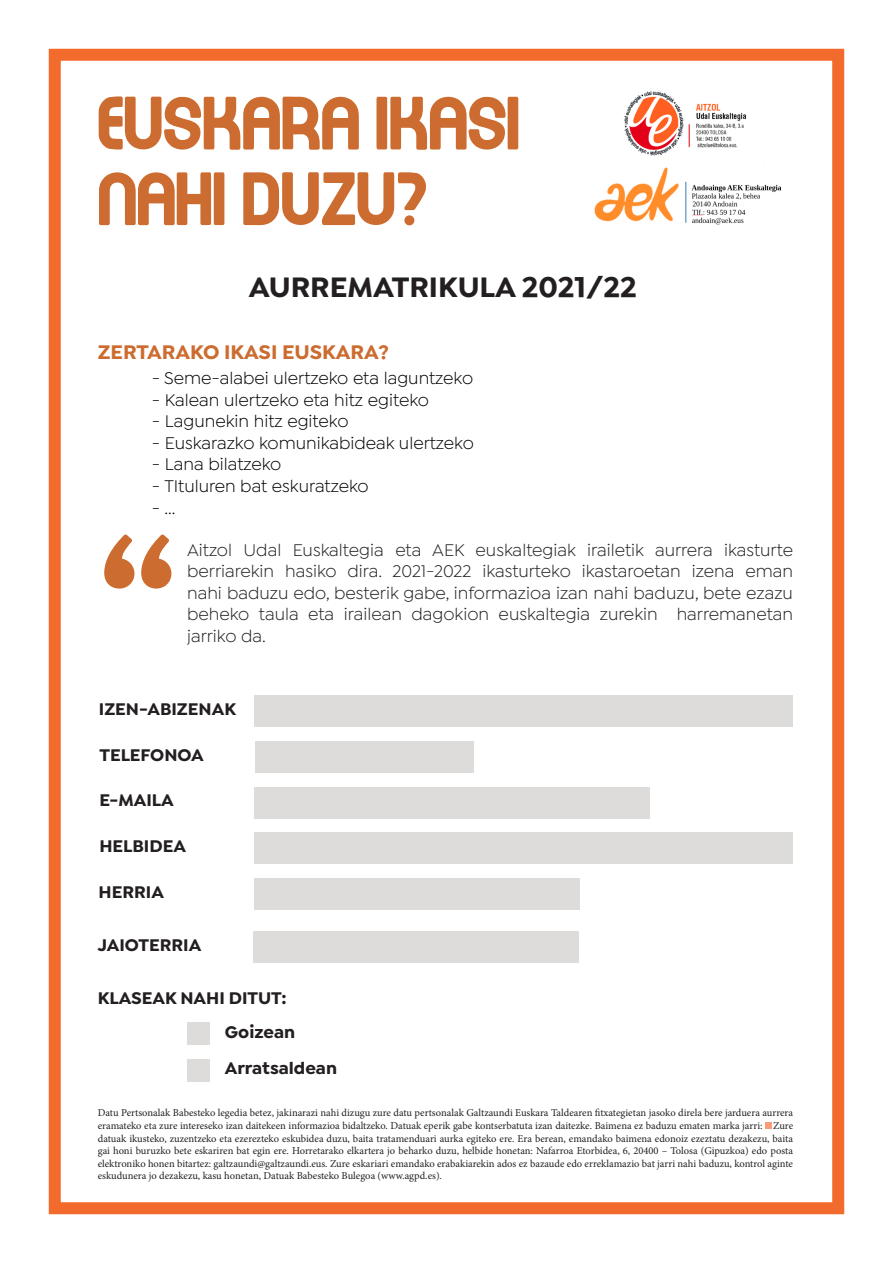
<style>
.page{position:relative;width:893px;height:1263px;background:#fff}
.page>*{position:absolute;margin:0;border:0;box-sizing:border-box;transform-origin:0 0}
.t1{font:700 168px "Isidora Sans";color:#cd6c30}
.t2{font:63px/75.6px "EMEN Lowercase";color:#cd6c30}
.t3{font:700 30px "Isidora Sans";color:#231f20}
.t4{font:700 21px "Isidora Sans";color:#cd6c30}
.t5{font:18px/21.6px "Isidora Sans";color:#231f20;text-align:justify}
.t6{font:18px "Isidora Sans";color:#000}
.t7{font:700 18px "Isidora Sans";color:#231f20}
.t8{font:10.5px/12.6px "Minion Pro";color:#231f20;text-align:justify}
</style>
<div class="page">
<div style="left:49px;top:49px;width:795px;height:1165px;border:12px solid #f26a2c"></div>
<img style="left:623px;top:91px;width:124px;height:65px">
<img style="left:594px;top:167px;width:188px;height:58px">
<div style="left:254px;top:695px;width:539px;height:32px;background:#dddcda"></div>
<div style="left:255px;top:741px;width:219px;height:32px;background:#dddcda"></div>
<div style="left:255px;top:787px;width:395px;height:32px;background:#dddcda"></div>
<div style="left:255px;top:832px;width:538px;height:32px;background:#dddcda"></div>
<div style="left:254px;top:878px;width:325px;height:32px;background:#dddcda"></div>
<div style="left:253px;top:931px;width:326px;height:32px;background:#dddcda"></div>
<div style="left:187px;top:1023px;width:22px;height:22px;background:#dddcda"></div>
<div style="left:187px;top:1059px;width:22px;height:22px;background:#dddcda"></div>
<div style="left:765px;top:1122px;width:7px;height:7px;background:#f79e79"></div>
<p class="t2" style="left:98px;top:85px;width:424px">EUSKARA IKASI<br>NAHI DUZU?</p>
<p class="t3" style="left:249px;top:268px;width:390px">AURREMATRIKULA 2021/22</p>
<p class="t4" style="left:98px;top:339px;width:293px">ZERTARAKO IKASI EUSKARA?</p>
<p class="t6" style="left:152px;top:368px;width:323px">- Seme-alabei ulertzeko eta laguntzeko</p>
<p class="t6" style="left:152px;top:390px;width:279px">- Kalean ulertzeko eta hitz egiteko</p>
<p class="t6" style="left:152px;top:411px;width:198px">- Lagunekin hitz egiteko</p>
<p class="t6" style="left:152px;top:433px;width:324px">- Euskarazko komunikabideak ulertzeko</p>
<p class="t6" style="left:152px;top:455px;width:131px">- Lana bilatzeko</p>
<p class="t6" style="left:152px;top:476px;width:218px">- TItuluren bat eskuratzeko</p>
<p class="t6" style="left:152px;top:498px;width:25px">- ...</p>
<p class="t5" style="left:187px;top:539px;width:607px">Aitzol Udal Euskaltegia eta AEK euskaltegiak irailetik aurrera ikasturte berriarekin hasiko dira. 2021-2022 ikasturteko ikastaroetan izena eman nahi baduzu edo, besterik gabe, informazioa izan nahi baduzu, bete ezazu beheko taula eta irailean dagokion euskaltegia zurekin harremanetan</p>
<p class="t1" style="left:99px;top:491px;width:80px">“</p>
<p class="t5" style="left:187px;top:625px;width:80px">jarriko da.</p>
<p class="t7" style="left:99px;top:698px;width:139px">IZEN-ABIZENAK</p>
<p class="t7" style="left:99px;top:744px;width:106px">TELEFONOA</p>
<p class="t7" style="left:99px;top:789px;width:76px">E-MAILA</p>
<p class="t7" style="left:99px;top:835px;width:88px">HELBIDEA</p>
<p class="t7" style="left:99px;top:881px;width:67px">HERRIA</p>
<p class="t7" style="left:98px;top:934px;width:105px">JAIOTERRIA</p>
<p class="t7" style="left:98px;top:987px;width:190px">KLASEAK NAHI DITUT:</p>
<p class="t7" style="left:225px;top:1020px;width:72px">Goizean</p>
<p class="t7" style="left:225px;top:1057px;width:114px">Arratsaldean</p>
<p class="t8" style="left:98px;top:1107px;width:697px">Datu Pertsonalak Babesteko legedia betez, jakinarazi nahi dizugu zure datu pertsonalak Galtzaundi Euskara Taldearen fitxategietan jasoko direla bere jarduera aurrera eramateko eta zure intereseko izan daitekeen informazioa bidaltzeko. Datuak eperik gabe kontserbatuta izan daitezke. Baimena ez baduzu ematen marka jarri: Zure datuak ikusteko, zuzentzeko eta ezerezteko eskubidea duzu, baita tratamenduari aurka egiteko ere. Era berean, emandako baimena edonoiz ezeztatu dezakezu, baita gai honi buruzko bete eskariren bat egin ere. Horretarako elkartera jo beharko duzu, helbide honetan: Nafarroa Etorbidea, 6, 20400 – Tolosa (Gipuzkoa) edo posta elektroniko honen bitartez: galtzaundi@galtzaundi.eus. Zure eskariari emandako erabakiarekin ados ez bazaude edo erreklamazio bat jarri nahi baduzu, kontrol aginte eskudunera jo dezakezu, kasu honetan, Datuak Babesteko Bulegoa (www.agpd.es).</p>
</div>
